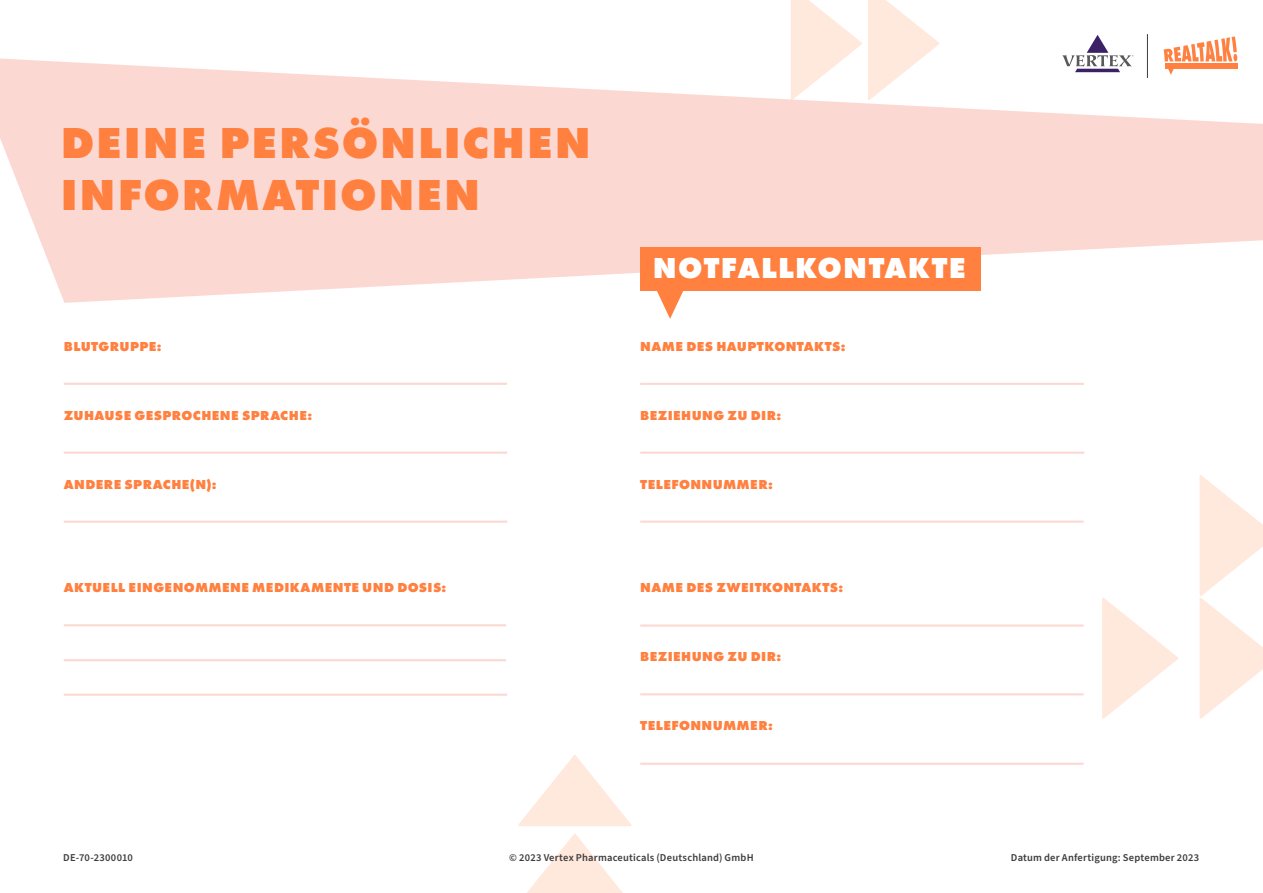
<style>
.page{position:relative;width:1263px;height:893px;background:#fff}
.page>*{position:absolute;margin:0;border:0;box-sizing:border-box;transform-origin:0 0}
.t1{font:800 45px/52.5px "Futura PT";letter-spacing:.045em;color:#ff803f}
.t2{font:800 30px "Futura PT";letter-spacing:.04em;color:#fff}
.t3{font:800 13.5px "Futura PT";letter-spacing:.03em;color:#ff803f}
.t4{font:600 10.5px "Source Sans Pro";letter-spacing:.02em;color:#403c3c}
</style>
<div class="page">
<svg style="left:527px;top:833px;width:96px;height:60px"></svg>
<svg style="left:518px;top:755px;width:114px;height:71px"></svg>
<svg style="left:0;top:59px;width:1263px;height:244px;fill:#fcd8d3"></svg>
<hr style="left:64px;top:452px;width:443px;height:2px;background:#fcd8d3">
<hr style="left:64px;top:521px;width:443px;height:2px;background:#fcd8d3">
<hr style="left:64px;top:624px;width:442px;height:2px;background:#fcd8d3">
<hr style="left:64px;top:659px;width:442px;height:2px;background:#fcd8d3">
<hr style="left:64px;top:694px;width:443px;height:2px;background:#fcd8d3">
<hr style="left:640px;top:383px;width:444px;height:2px;background:#fcd8d3">
<hr style="left:640px;top:452px;width:444px;height:2px;background:#fcd8d3">
<hr style="left:640px;top:521px;width:443px;height:2px;background:#fcd8d3">
<hr style="left:640px;top:624px;width:443px;height:3px;background:#fcd8d3">
<hr style="left:640px;top:693px;width:443px;height:2px;background:#fcd8d3">
<hr style="left:640px;top:763px;width:443px;height:2px;background:#fcd8d3">
<svg style="left:791px;top:0;width:71px;height:100px"></svg>
<svg style="left:868px;top:0;width:71px;height:100px"></svg>
<svg style="left:1102px;top:598px;width:76px;height:121px"></svg>
<svg style="left:1199px;top:475px;width:64px;height:244px"></svg>
<div style="left:640px;top:247px;width:341px;height:43px;background:#ff803f"></div>
<svg style="left:657px;top:291px;width:26px;height:28px"></svg>
<hr style="left:64px;top:383px;width:443px;height:2px;background:#fcd8d3">
<hr style="left:1147px;top:34px;width:1px;height:44px;background:#403c3c">
<svg style="left:1062px;top:35px;width:71px;height:37px"></svg>
<div style="left:1165px;top:64px;width:72px;height:5px;background:#ff8040"></div>
<svg style="left:1168px;top:69px;width:5px;height:6px"></svg>
<svg style="left:1163px;top:36px;width:74px;height:25px"></svg>
<h1 class="t1" style="left:61px;top:116px;width:532px">DEINE PERSÖNLICHEN<br>INFORMATIONEN</h1>
<h2 class="t2" style="left:653px;top:249px;width:314px">NOTFALLKONTAKTE</h2>
<p class="t3" style="left:64px;top:338px;width:99px">BLUTGRUPPE:</p>
<p class="t3" style="left:640px;top:338px;width:207px">NAME DES HAUPTKONTAKTS:</p>
<p class="t3" style="left:64px;top:407px;width:250px">ZUHAUSE GESPROCHENE SPRACHE:</p>
<p class="t3" style="left:640px;top:407px;width:142px">BEZIEHUNG ZU DIR:</p>
<p class="t3" style="left:64px;top:476px;width:154px">ANDERE SPRACHE(N):</p>
<p class="t3" style="left:640px;top:476px;width:134px">TELEFONNUMMER:</p>
<p class="t3" style="left:64px;top:579px;width:384px">AKTUELL EINGENOMMENE MEDIKAMENTE UND DOSIS:</p>
<p class="t3" style="left:640px;top:579px;width:204px">NAME DES ZWEITKONTAKTS:</p>
<p class="t3" style="left:640px;top:648px;width:142px">BEZIEHUNG ZU DIR:</p>
<p class="t3" style="left:640px;top:717px;width:134px">TELEFONNUMMER:</p>
<p class="t4" style="left:63px;top:851px;width:71px">DE-70-2300010</p>
<p class="t4" style="left:509px;top:851px;width:246px">© 2023 Vertex Pharmaceuticals (Deutschland) GmbH</p>
<p class="t4" style="left:1011px;top:851px;width:190px">Datum der Anfertigung: September 2023</p>
</div>
